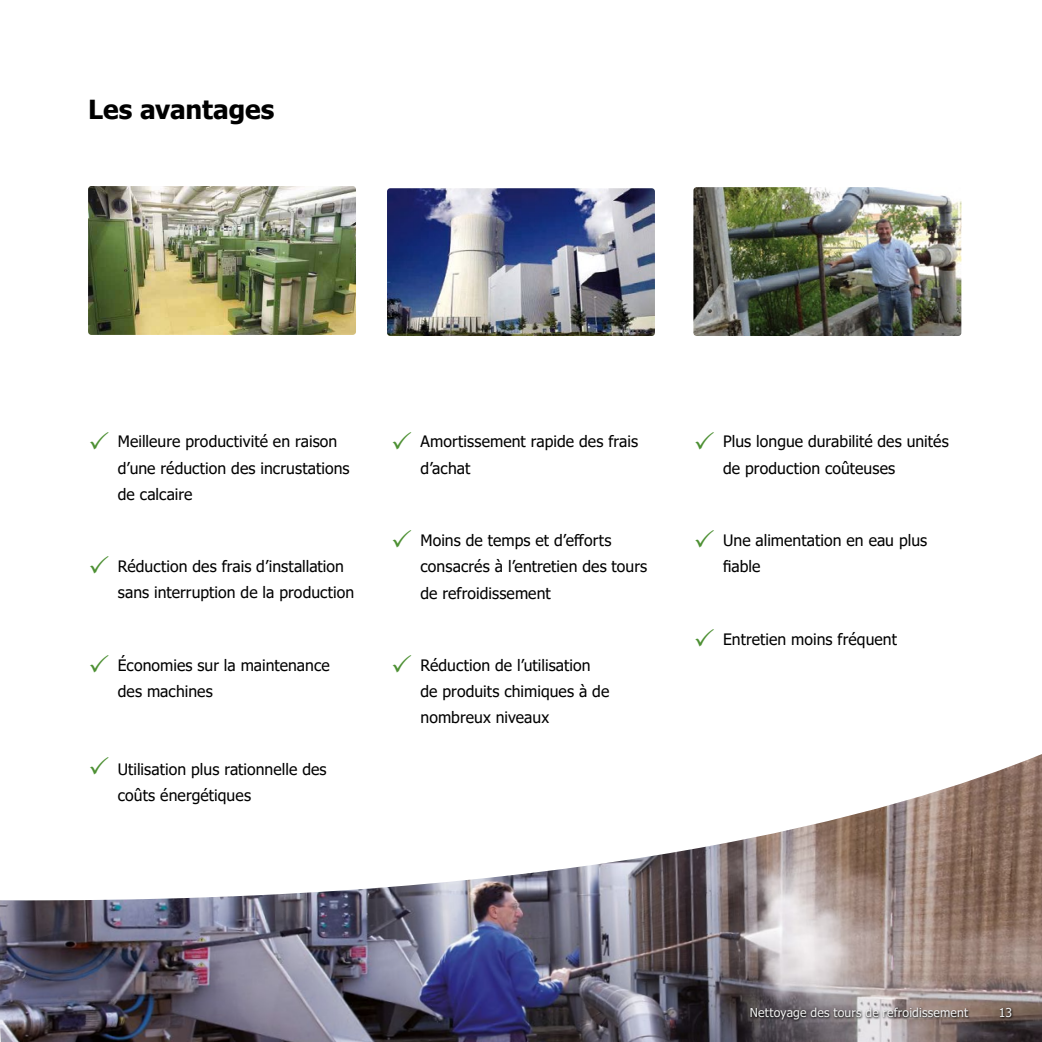
<style>
.page{position:relative;width:1042px;height:1042px;background:#fff}
.page>*{position:absolute;margin:0;border:0;box-sizing:border-box;transform-origin:0 0}
.t1{font:700 26.25px "Tahoma";letter-spacing:-.005em;color:#000}
.t2{font:15.75px/26.2px "Tahoma";letter-spacing:.005em;color:#000}
.t3{font:12.25px "Tahoma";letter-spacing:.015em;color:#f0f0f0}
</style>
<div class="page">
<img style="left:0;top:754px;width:1042px;height:288px">
<img style="left:387px;top:188px;width:268px;height:148px">
<img style="left:693px;top:187px;width:268px;height:149px">
<img style="left:88px;top:186px;width:268px;height:149px">
<svg style="left:749px;top:1006px;width:265px;height:16px;background:#726767"></svg>
<svg style="left:90px;top:756px;width:18px;height:18px"></svg>
<h1 class="t1" style="left:88px;top:91px;width:188px">Les avantages</h1>
<p class="t2" style="left:118px;top:429px;width:233px">Meilleure productivité en raison d’une réduction des incrustations de calcaire</p>
<p class="t2" style="left:118px;top:554px;width:238px">Réduction des frais d’installation sans interruption de la production</p>
<p class="t2" style="left:118px;top:653px;width:213px">Économies sur la maintenance des machines</p>
<p class="t2" style="left:118px;top:757px;width:210px">Utilisation plus rationnelle des coûts énergétiques</p>
<p class="t2" style="left:420px;top:429px;width:219px">Amortissement rapide des frais d’achat</p>
<p class="t2" style="left:420px;top:528px;width:228px">Moins de temps et d’efforts consacrés à l’entretien des tours de refroidissement</p>
<p class="t2" style="left:420px;top:653px;width:190px">Réduction de l’utilisation de produits chimiques à de nombreux niveaux</p>
<p class="t2" style="left:723px;top:429px;width:227px">Plus longue durabilité des unités de production coûteuses</p>
<p class="t2" style="left:723px;top:528px;width:206px">Une alimentation en eau plus fiable</p>
<p class="t2" style="left:723px;top:626px;width:175px">Entretien moins fréquent</p>
<p class="t3" style="left:750px;top:1004px;width:220px">Nettoyage des tours de refroidissement</p>
<p class="t3" style="left:999px;top:1004px;width:15px">13</p>
</div>
